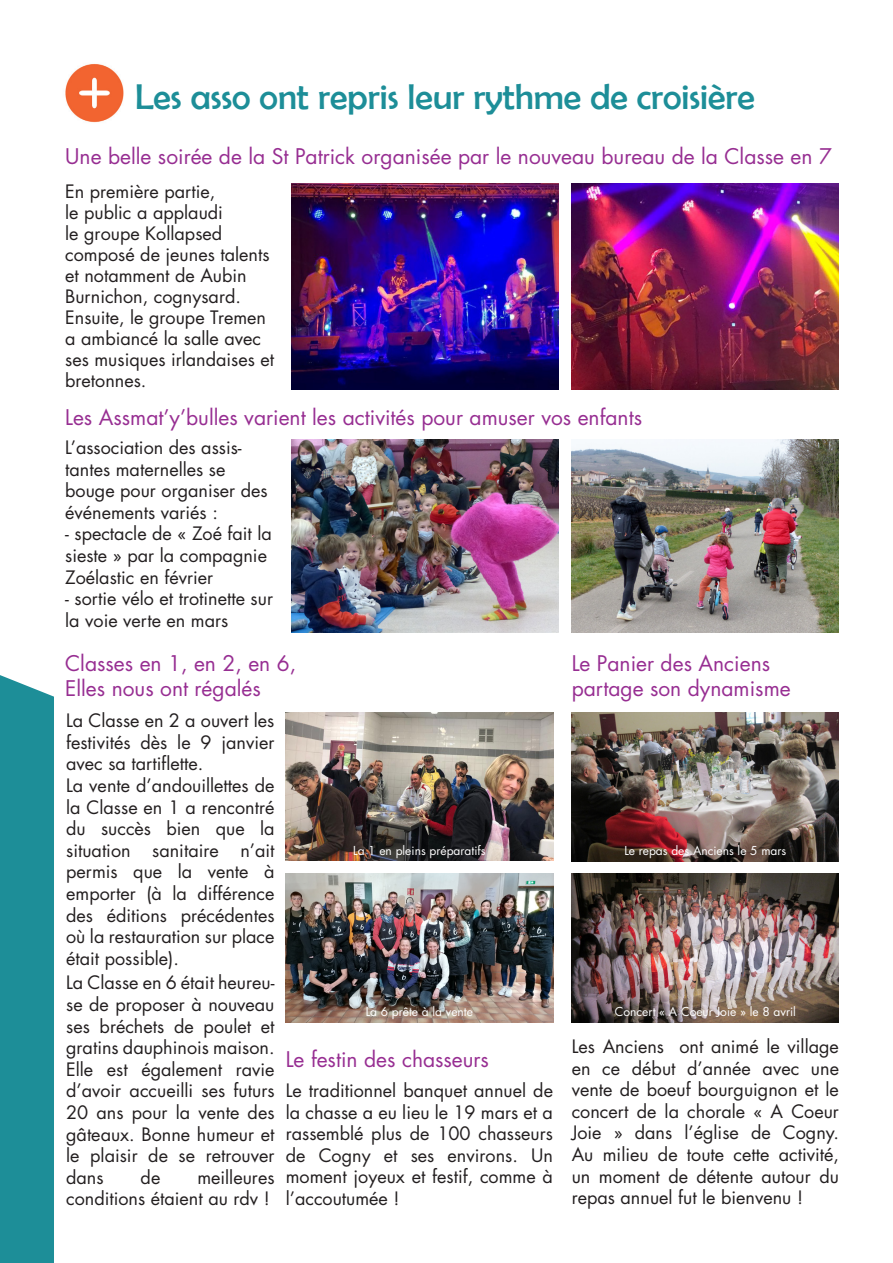
<style>
.page{position:relative;width:893px;height:1263px;background:#fff}
.page>*{position:absolute;margin:0;border:0;box-sizing:border-box;transform-origin:0 0}
.t1{font:36px "Berlin Sans FB";color:#1d8e98}
.t2{font:21px/25.2px "Futura Std";color:#972e92}
.t3{font:18px/21.6px "Futura Std";color:#231f20}
.t4{font:12px "Futura Std";color:#fff}
</style>
<div class="page">
<div style="left:0;top:675px;width:54px;height:588px;background:#1d8e98"></div>
<img style="left:286px;top:873px;width:267px;height:149px">
<img style="left:286px;top:712px;width:267px;height:148px">
<img style="left:291px;top:183px;width:267px;height:206px">
<img style="left:572px;top:183px;width:267px;height:206px">
<img style="left:65px;top:63px;width:59px;height:60px">
<img style="left:291px;top:439px;width:267px;height:193px">
<img style="left:572px;top:439px;width:267px;height:193px">
<img style="left:572px;top:712px;width:267px;height:149px">
<img style="left:572px;top:873px;width:267px;height:149px">
<p class="t1" style="left:135px;top:76px;width:621px">Les asso ont repris leur rythme de croisière</p>
<p class="t2" style="left:65px;top:144px;width:768px">Une belle soirée de la St Patrick organisée par le nouveau bureau de la Classe en 7</p>
<p class="t3" style="left:65px;top:181px;width:206px;line-height:21px">En première partie,<br>le public a applaudi<br>le groupe Kollapsed composé de jeunes talents et notamment de Aubin<br>Burnichon, cognysard.</p>
<p class="t3" style="left:65px;top:307px;width:210px;line-height:21px">Ensuite, le groupe Tremen a ambiancé la salle avec ses musiques irlandaises et bretonnes.</p>
<p class="t2" style="left:65px;top:405px;width:578px">Les Assmat’y’bulles varient les activités pour amuser vos enfants</p>
<p class="t3" style="left:65px;top:437px;width:204px">L’association des assis&shy;tantes maternelles se bouge pour organiser des événements variés :</p>
<p class="t3" style="left:65px;top:523px;width:208px">- spectacle de « Zoé fait la sieste » par la compagnie<br>Zoélastic en février</p>
<p class="t3" style="left:65px;top:588px;width:209px">- sortie vélo et trotinette sur la voie verte en mars</p>
<p class="t2" style="left:65px;top:651px;width:232px">Classes en 1, en 2, en 6,</p>
<p class="t2" style="left:65px;top:676px;width:197px">Elles nous ont régalés</p>
<p class="t3" style="left:66px;top:710px;width:210px;text-align:justify">La Classe en 2 a ouvert les festivités dès le 9 janvier avec sa tartiflette.</p>
<p class="t3" style="left:66px;top:775px;width:210px;text-align:justify">La vente d’andouillettes de la Classe en 1 a rencontré du succès bien que la situation sanitaire n’ait permis que la vente à emporter (à la différence des éditions précédentes où la restauration sur place était possible).</p>
<p class="t3" style="left:66px;top:972px;width:210px;text-align:justify">La Classe en 6 était heureu&shy;se de proposer à nouveau ses bréchets de poulet et gratins dauphinois maison.<br>Elle est également ravie d’avoir accueilli ses futurs 20 ans pour la vente des gâteaux. Bonne humeur et le plaisir de se retrouver dans</p>
<p class="t4" style="left:353px;top:843px;width:134px">La 1 en pleins préparatifs</p>
<p class="t4" style="left:366px;top:1004px;width:109px">La 6 prête à la vente</p>
<p class="t2" style="left:286px;top:1047px;width:205px">Le festin des chasseurs</p>
<p class="t3" style="left:286px;top:1080px;width:269px;text-align:justify">Le traditionnel banquet annuel de la chasse a eu lieu le 19 mars et a rassemblé plus de 100 chasseurs de Cogny et ses environs. Un moment joyeux et festif, comme à l’accoutumée !</p>
<p class="t3" style="left:66px;top:1166px;width:210px;text-align:right">meilleures<br>conditions étaient au rdv !</p>
<p class="t3" style="left:141px;top:1166px;width:21px">de</p>
<p class="t2" style="left:572px;top:651px;width:220px">Le Panier des Anciens partage son dynamisme</p>
<p class="t4" style="left:624px;top:843px;width:163px">Le repas des Anciens le 5 mars</p>
<p class="t4" style="left:615px;top:1004px;width:183px">Concert « A Coeur Joie » le 8 avril</p>
<p class="t3" style="left:572px;top:1036px;width:269px;text-align:justify">Les Anciens ont animé le village en ce début d’année avec une vente de boeuf bourguignon et le concert de la chorale « A Coeur Joie » dans l’église de Cogny.<br>Au milieu de toute cette activité, un moment de détente autour du repas annuel fut le bienvenu !</p>
</div>
